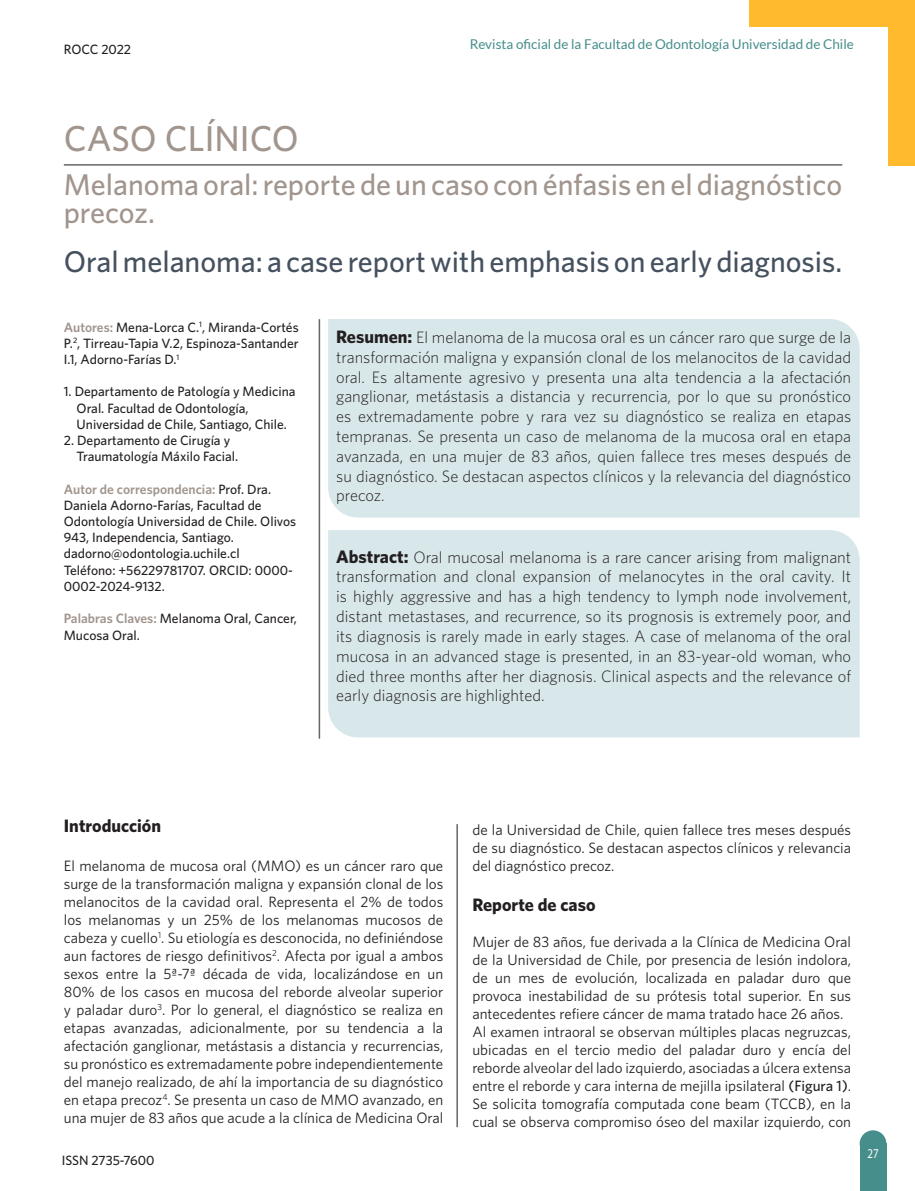
<style>
.page{position:relative;width:915px;height:1191px;background:#fff}
.page>*{position:absolute;margin:0;border:0;box-sizing:border-box;transform-origin:0 0}
.t1{font:500 36px "Whitney";color:#a1958d}
.t2{font:500 30px/28.5px "Whitney";color:#a1958d}
.t3{font:500 30px "Whitney";color:#45515f}
.subtitulos_ROCC{font:700 18px "Whitney";color:#231f20}
.t4{font:300 16.5px/19.8px "Whitney";color:#231f20;text-align:justify}
.columnas_ROCC{font:15px/18px "Whitney";color:#231f20;text-align:justify}
.t5{font:500 13.5px/16.2px "Whitney";color:#231f20}
.t6{font:13.5px "Lato";color:#458e8b}
.t7{font:13.5px "Myriad Pro";color:#fff;scale:.81 1}
.s1{font-weight:600;color:#a1958d}
.s2{font-weight:700;font-size:18px}
.s3{font-weight:500}
</style>
<div class="page">
<div style="left:859px;top:1143px;width:27px;height:48px;background:#458e8b"></div>
<div style="left:859px;top:1130px;width:27px;height:27px;background:#458e8b;border-radius:50%"></div>
<div style="left:328px;top:530px;width:531px;height:207px;background:#d8e7ea"></div>
<div style="left:328px;top:319px;width:531px;height:198px;background:#d8e7ea"></div>
<div style="left:888px;top:0;width:26px;height:166px;background:#ffba2e"></div>
<div style="left:749px;top:0;width:165px;height:27px;background:#ffba2e"></div>
<hr style="left:456px;top:824px;width:2px;height:303px;background:#666">
<hr style="left:64px;top:164px;width:778px;height:2px;background:#666">
<hr style="left:318px;top:319px;width:2px;height:419px;background:#666">
<p class="t5" style="left:64px;top:41px;width:69px">ROCC 2022</p>
<p class="t1" style="left:64px;top:117px;width:236px">CASO CLÍNICO</p>
<p class="t6" style="left:469px;top:37px;width:385px">Revista oficial de la Facultad de Odontología Universidad de Chile</p>
<p class="t2" style="left:64px;top:169px;width:779px">Melanoma oral: reporte de un caso con énfasis en el diagnóstico precoz.</p>
<p class="t3" style="left:64px;top:243px;width:779px">Oral melanoma: a case report with emphasis on early diagnosis.</p>
<p class="t5" style="left:64px;top:318px;width:236px;text-align:justify"><span class="s1">Autores:</span> Mena-Lorca C.<sup>1</sup>, Miranda-Cortés P.<sup>2</sup>, Tirreau-Tapia V.2, Espinoza-Santander I.1, Adorno-Farías D.<sup>1</sup></p>
<p class="t5" style="left:77px;top:383px;width:220px;text-indent:-13px">1. Departamento de Patología y Medicina<br>Oral. Facultad de Odontología,<br>Universidad de Chile, Santiago, Chile.</p>
<p class="t5" style="left:77px;top:432px;width:163px;text-indent:-13px">2. Departamento de Cirugía y<br>Traumatología Máxilo Facial.</p>
<p class="t5" style="left:64px;top:480px;width:234px"><span class="s1">Autor de correspondencia:</span> Prof. Dra.<br>Daniela Adorno-Farías, Facultad de Odontología Universidad de Chile. Olivos 943, Independencia, Santiago.</p>
<p class="t5" style="left:64px;top:545px;width:177px">dadorno@odontologia.uchile.cl</p>
<p class="t5" style="left:64px;top:561px;width:230px">Teléfono: +56229781707. ORCID: 0000-<br>0002-2024-9132.</p>
<p class="t5" style="left:64px;top:610px;width:234px"><span class="s1">Palabras Claves:</span> Melanoma Oral, Cancer,<br>Mucosa Oral.</p>
<p class="t4" style="left:336px;top:327px;width:516px"><span class="s2">Resumen:</span> El melanoma de la mucosa oral es un cáncer raro que surge de la transformación maligna y expansión clonal de los melanocitos de la cavidad oral. Es altamente agresivo y presenta una alta tendencia a la afectación ganglionar, metástasis a distancia y recurrencia, por lo que su pronóstico es extremadamente pobre y rara vez su diagnóstico se realiza en etapas tempranas. Se presenta un caso de melanoma de la mucosa oral en etapa avanzada, en una mujer de 83 años, quien fallece tres meses después de su diagnóstico. Se destacan aspectos clínicos y la relevancia del diagnóstico precoz.</p>
<p class="t4" style="left:336px;top:546px;width:516px"><span class="s2">Abstract:</span> Oral mucosal melanoma is a rare cancer arising from malignant transformation and clonal expansion of melanocytes in the oral cavity. It is highly aggressive and has a high tendency to lymph node involvement, distant metastases, and recurrence, so its prognosis is extremely poor, and its diagnosis is rarely made in early stages. A case of melanoma of the oral mucosa in an advanced stage is presented, in an 83-year-old woman, who died three months after her diagnosis. Clinical aspects and the relevance of early diagnosis are highlighted.</p>
<p class="subtitulos_ROCC" style="left:64px;top:814px;width:99px">Introducción</p>
<p class="columnas_ROCC" style="left:64px;top:857px;width:381px">El melanoma de mucosa oral (MMO) es un cáncer raro que surge de la transformación maligna y expansión clonal de los melanocitos de la cavidad oral. Representa el 2% de todos los melanomas y un 25% de los melanomas mucosos de cabeza y cuello<sup>1</sup>. Su etiología es desconocida, no definiéndose aun factores de riesgo definitivos<sup>2</sup>. Afecta por igual a ambos sexos entre la 5ª-7ª década de vida, localizándose en un 80% de los casos en mucosa del reborde alveolar superior y paladar duro<sup>3</sup>. Por lo general, el diagnóstico se realiza en etapas avanzadas, adicionalmente, por su tendencia a la afectación ganglionar, metástasis a distancia y recurrencias, su pronóstico es extremadamente pobre independientemente del manejo realizado, de ahí la importancia de su diagnóstico en etapa precoz<sup>4</sup>. Se presenta un caso de MMO avanzado, en una mujer de 83 años que acude a la clínica de Medicina Oral</p>
<p class="t5" style="left:62px;top:1151px;width:94px">ISSN 2735-7600</p>
<p class="columnas_ROCC" style="left:472px;top:820px;width:380px">de la Universidad de Chile, quien fallece tres meses después de su diagnóstico. Se destacan aspectos clínicos y relevancia del diagnóstico precoz.</p>
<p class="subtitulos_ROCC" style="left:472px;top:893px;width:125px">Reporte de caso</p>
<p class="columnas_ROCC" style="left:472px;top:932px;width:380px">Mujer de 83 años, fue derivada a la Clínica de Medicina Oral de la Universidad de Chile, por presencia de lesión indolora, de un mes de evolución, localizada en paladar duro que provoca inestabilidad de su prótesis total superior. En sus antecedentes refiere cáncer de mama tratado hace 26 años.</p>
<p class="columnas_ROCC" style="left:472px;top:1022px;width:380px">Al examen intraoral se observan múltiples placas negruzcas, ubicadas en el tercio medio del paladar duro y encía del reborde alveolar del lado izquierdo, asociadas a úlcera extensa entre el reborde y cara interna de mejilla ipsilateral <span class="s3">(Figura 1)</span>.<br>Se solicita tomografía computada cone beam (TCCB), en la cual se observa compromiso óseo del maxilar izquierdo, con</p>
<p class="t7" style="left:867px;top:1146px;width:15px">27</p>
</div>
